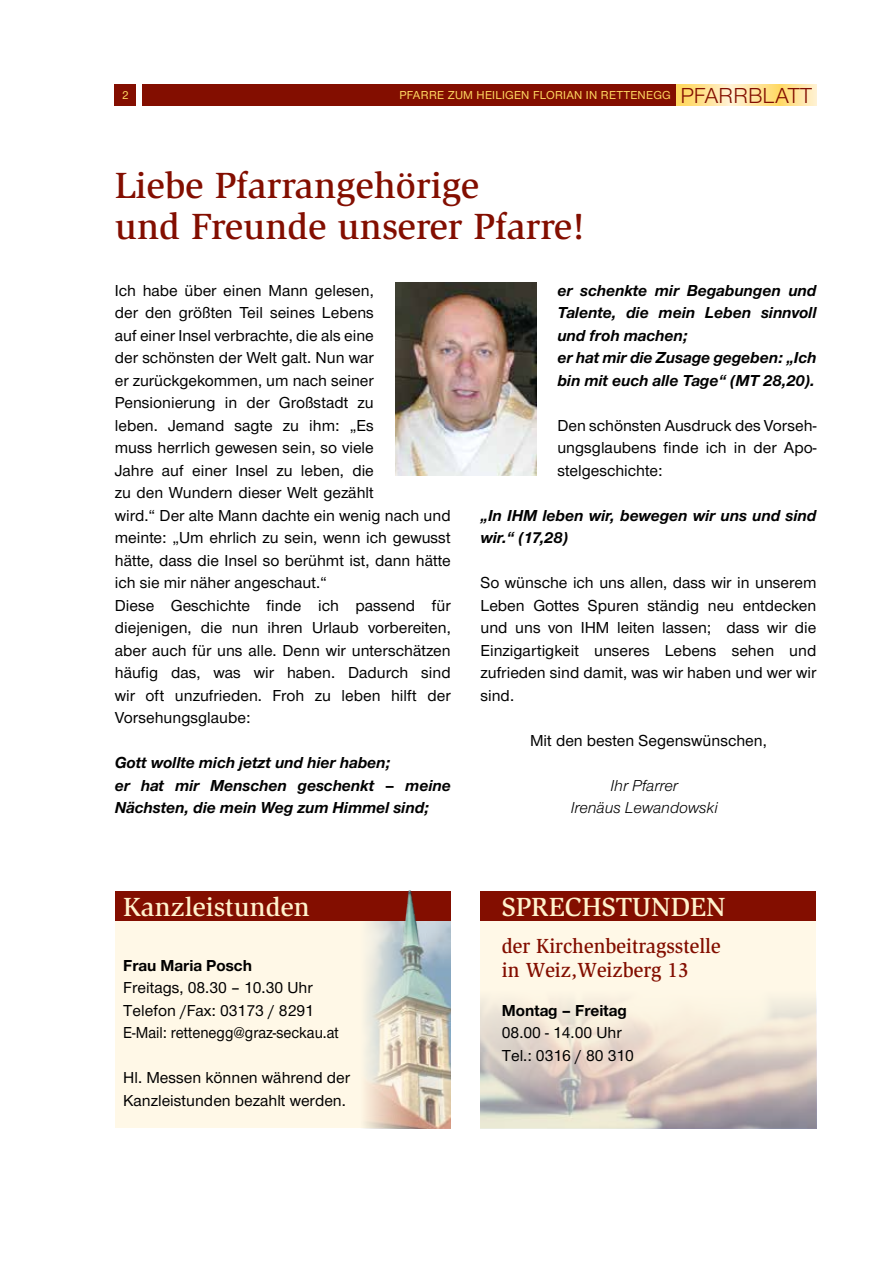
<style>
.page{position:relative;width:893px;height:1263px;background:#fff}
.page>*{position:absolute;margin:0;border:0;box-sizing:border-box;transform-origin:0 0}
.t1{font:500 37.5px/40.5px "Slimbach";color:#830e00}
.t2{font:500 27px "Slimbach";color:#fff2cd}
.t3{font:500 21px/24px "Slimbach";color:#830e00;scale:.95 1}
.t4{font:500 16.5px/22.5px "Nimbus Sans Novus T";color:#000}
.t5{font:italic 700 16.5px/22.5px "Nimbus Sans Novus T";color:#000}
.t6{font:italic 16.5px/22.5px "Nimbus Sans Novus T";color:#000;text-align:center}
.t7{font:700 16.5px "Nimbus Sans Novus T";color:#000}
.t8{font:500 12px "Nimbus Sans Novus T";letter-spacing:.02em;color:#ffd861}
.s1{font-weight:400;font-size:22.5px;color:#830e00}
</style>
<div class="page">
<svg style="left:677px;top:84px;width:139px;height:22px;background:#ffe499"></svg>
<div style="left:142px;top:84px;width:533px;height:22px;background:#830e00"></div>
<div style="left:115px;top:84px;width:21px;height:22px;background:#830e00"></div>
<img style="left:395px;top:283px;width:141px;height:193px">
<div style="left:115px;top:892px;width:336px;height:236px;background:#fff8e7"></div>
<img style="left:365px;top:921px;width:86px;height:207px">
<div style="left:115px;top:891px;width:336px;height:30px;background:#830e00"></div>
<div style="left:480px;top:892px;width:336px;height:236px;background:#fff8e7"></div>
<img style="left:480px;top:999px;width:336px;height:129px">
<div style="left:480px;top:891px;width:336px;height:30px;background:#830e00"></div>
<img style="left:384px;top:891px;width:67px;height:88px">
<p class="t8" style="left:122px;top:88px;width:8px">2</p>
<p class="t8" style="left:399px;top:88px;width:415px">PFARRE ZUM HEILIGEN FLORIAN IN RETTENEGG <span class="s1">PFARRBLATT</span></p>
<h1 class="t1" style="left:115px;top:165px;width:472px">Liebe Pfarrangehörige<br>und Freunde unserer Pfarre!</h1>
<p class="t4" style="left:115px;top:278px;width:337px">Ich habe über einen Mann gelesen,<br>der den größten Teil seines Lebens<br>auf einer Insel verbrachte, die als eine<br>der schönsten der Welt galt. Nun war<br>er zurückgekommen, um nach seiner Pensionierung in der Großstadt zu<br>leben. Jemand sagte zu ihm: „Es<br>muss herrlich gewesen sein, so viele<br>Jahre auf einer Insel zu leben, die<br>zu den Wundern dieser Welt gezählt<br>wird.“ Der alte Mann dachte ein wenig nach und meinte: „Um ehrlich zu sein, wenn ich gewusst hätte, dass die Insel so berühmt ist, dann hätte ich sie mir näher angeschaut.“<br>Diese Geschichte finde ich passend für diejenigen, die nun ihren Urlaub vorbereiten, aber auch für uns alle. Denn wir unterschätzen häufig das, was wir haben. Dadurch sind wir oft unzufrieden. Froh zu leben hilft der Vorsehungsglaube:</p>
<p class="t5" style="left:115px;top:751px;width:337px">Gott wollte mich jetzt und hier haben;<br>er hat mir Menschen geschenkt – meine<br>Nächsten, die mein Weg zum Himmel sind;</p>
<p class="t5" style="left:557px;top:278px;width:261px">er schenkte mir Begabungen und<br>Talente, die mein Leben sinnvoll und froh machen;<br>er hat mir die Zusage gegeben: „Ich bin mit euch alle Tage“ (MT 28,20).</p>
<p class="t4" style="left:557px;top:413px;width:261px;text-align:justify">Den schönsten Ausdruck des Vorseh&shy;ungsglaubens finde ich in der Apo&shy;stelgeschichte:</p>
<p class="t5" style="left:480px;top:503px;width:337px">„In IHM leben wir, bewegen wir uns und sind wir.“ (17,28)</p>
<p class="t4" style="left:480px;top:571px;width:337px;text-align:justify">So wünsche ich uns allen, dass wir in unserem Leben Gottes Spuren ständig neu entdecken und uns von IHM leiten lassen; dass wir die Einzigartigkeit unseres Lebens sehen und zufrieden sind damit, was wir haben und wer wir sind.</p>
<p class="t4" style="left:530px;top:728px;width:238px">Mit den besten Segenswünschen,</p>
<p class="t6" style="left:571px;top:774px;width:148px">Ihr Pfarrer<br>Irenäus Lewandowski</p>
<h2 class="t2" style="left:123px;top:890px;width:188px">Kanzleistunden</h2>
<p class="t7" style="left:123px;top:955px;width:130px">Frau Maria Posch</p>
<p class="t4" style="left:123px;top:976px;width:217px">Freitags, 08.30 – 10.30 Uhr<br>Telefon /Fax: 03173 / 8291<br>E-Mail: rettenegg@graz-seckau.at</p>
<p class="t4" style="left:123px;top:1066px;width:228px">Hl. Messen können während der<br>Kanzleistunden bezahlt werden.</p>
<h2 class="t2" style="left:502px;top:890px;width:225px">SPRECHSTUNDEN</h2>
<p class="t3" style="left:502px;top:934px;width:232px">der Kirchenbeitragsstelle in Weiz,Weizberg 13</p>
<p class="t7" style="left:502px;top:1000px;width:127px">Montag – Freitag</p>
<p class="t4" style="left:502px;top:1021px;width:134px">08.00 - 14.00 Uhr<br>Tel.: 0316 / 80 310</p>
</div>
